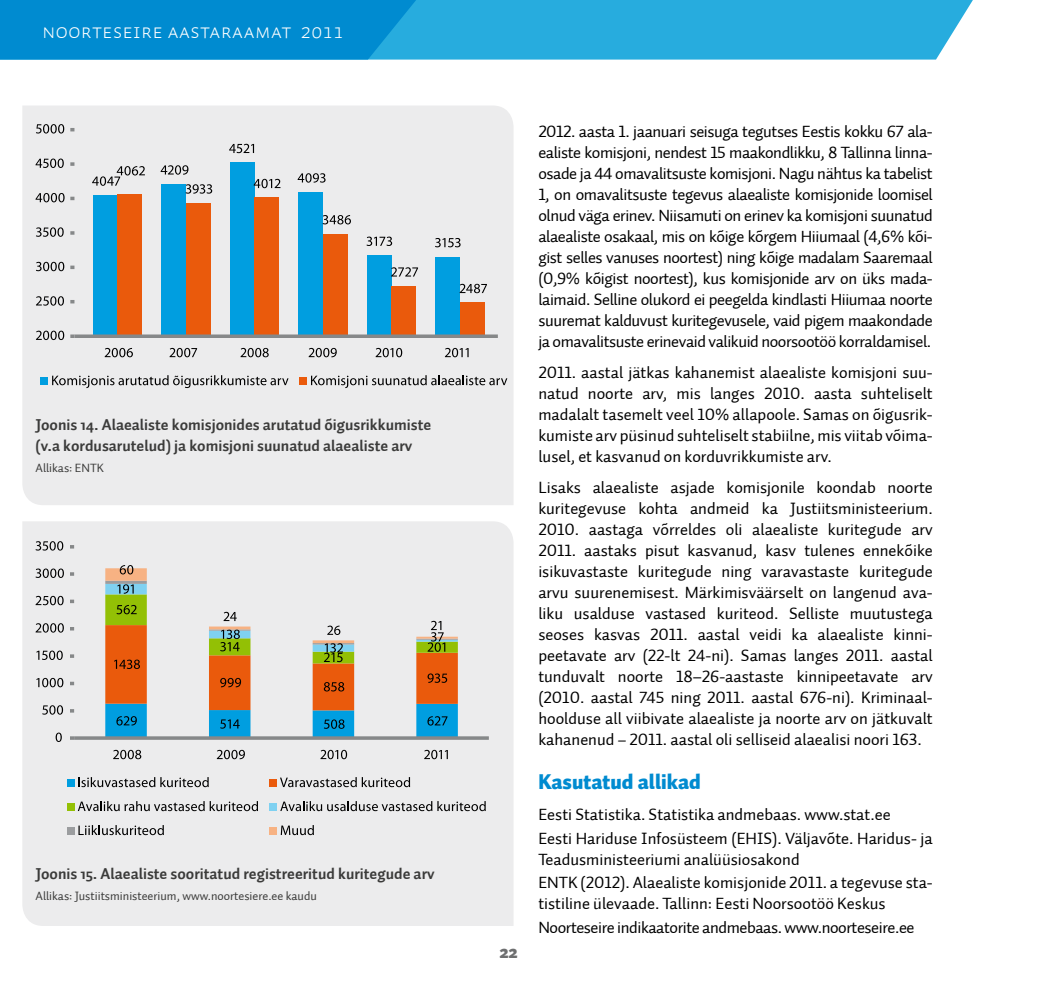
<style>
.page{position:relative;width:1042px;height:993px;background:#fff}
.page>*{position:absolute;margin:0;border:0;box-sizing:border-box;transform-origin:0 0}
.t1{font:21px "Auto 1 Light Sm Cp";color:#fff}
.t2{font:21px "Auto 1 Black LF";color:#008bd0}
.t3{font:900 19.25px "Auto 1";color:#6e6f70}
.t4{font:16.62px/21px "Auto 1 Regular LF";color:#000;text-align:justify}
.t5{font:16.62px/23.4px "Auto 1 Regular LF";letter-spacing:-.025em;color:#000}
.t6{font:700 15.75px/21px "Auto 2";color:#3b3b3a}
.t7{font:12.25px "Auto 1 Regular LF";color:#3b3b3a}
.s1{font-size:15.75px}
</style>
<div class="page">
<div style="left:416px;top:0;width:524px;height:60px;background:#27acde"></div>
<svg style="left:0;top:0;width:416px;height:60px;background:#038dd0"></svg>
<div style="left:22px;top:106px;width:491px;height:399px;background:#ececed"></div>
<div style="left:22px;top:521px;width:491px;height:404px;background:#ececed"></div>
<svg style="left:70px;top:736px;width:4px;height:3px"></svg>
<svg style="left:70px;top:708px;width:4px;height:4px"></svg>
<svg style="left:70px;top:681px;width:4px;height:4px"></svg>
<svg style="left:70px;top:654px;width:4px;height:3px"></svg>
<svg style="left:70px;top:626px;width:4px;height:4px"></svg>
<svg style="left:70px;top:599px;width:4px;height:4px"></svg>
<svg style="left:70px;top:572px;width:4px;height:3px"></svg>
<svg style="left:70px;top:545px;width:4px;height:3px"></svg>
<hr style="left:74px;top:736px;width:415px;height:3px;background:#868889">
<div style="left:67px;top:779px;width:7px;height:7px;background:#009ee0"></div>
<div style="left:270px;top:779px;width:7px;height:7px;background:#ea5a0c"></div>
<div style="left:67px;top:803px;width:7px;height:7px;background:#93c005"></div>
<div style="left:270px;top:803px;width:7px;height:7px;background:#7fd1f1"></div>
<div style="left:67px;top:827px;width:7px;height:7px;background:#9b9d9f"></div>
<div style="left:270px;top:827px;width:7px;height:7px;background:#f7b283"></div>
<svg style="left:105px;top:565px;width:353px;height:172px;background:#cfc7b8"></svg>
<svg style="left:56px;top:732px;width:6px;height:9px"></svg>
<svg style="left:42px;top:705px;width:21px;height:9px"></svg>
<svg style="left:36px;top:677px;width:27px;height:10px"></svg>
<svg style="left:36px;top:650px;width:27px;height:9px"></svg>
<svg style="left:36px;top:623px;width:28px;height:9px"></svg>
<svg style="left:36px;top:595px;width:28px;height:10px"></svg>
<svg style="left:36px;top:568px;width:28px;height:9px"></svg>
<svg style="left:36px;top:541px;width:27px;height:9px"></svg>
<svg style="left:113px;top:749px;width:28px;height:10px"></svg>
<svg style="left:217px;top:749px;width:28px;height:10px"></svg>
<svg style="left:320px;top:749px;width:27px;height:10px"></svg>
<svg style="left:424px;top:749px;width:24px;height:10px"></svg>
<svg style="left:78px;top:776px;width:131px;height:11px"></svg>
<svg style="left:280px;top:776px;width:130px;height:11px"></svg>
<svg style="left:78px;top:800px;width:180px;height:10px;background:#b6b6b7"></svg>
<svg style="left:280px;top:800px;width:206px;height:10px;background:#b6b6b6"></svg>
<svg style="left:78px;top:824px;width:86px;height:10px"></svg>
<svg style="left:281px;top:824px;width:33px;height:10px"></svg>
<div style="left:93px;top:195px;width:25px;height:141px;background:#009ee0"></div>
<div style="left:161px;top:184px;width:25px;height:152px;background:#009ee0"></div>
<div style="left:230px;top:163px;width:25px;height:173px;background:#009ee0"></div>
<div style="left:298px;top:192px;width:25px;height:144px;background:#009ee0"></div>
<div style="left:367px;top:255px;width:24px;height:81px;background:#009ee0"></div>
<div style="left:435px;top:257px;width:25px;height:79px;background:#009ee0"></div>
<div style="left:118px;top:194px;width:24px;height:142px;background:#ea5a0c"></div>
<div style="left:186px;top:203px;width:25px;height:133px;background:#ea5a0c"></div>
<div style="left:255px;top:197px;width:24px;height:139px;background:#ea5a0c"></div>
<div style="left:323px;top:234px;width:25px;height:102px;background:#ea5a0c"></div>
<div style="left:391px;top:286px;width:25px;height:50px;background:#ea5a0c"></div>
<div style="left:460px;top:302px;width:25px;height:34px;background:#ea5a0c"></div>
<svg style="left:70px;top:334px;width:4px;height:4px"></svg>
<svg style="left:70px;top:300px;width:4px;height:3px"></svg>
<svg style="left:70px;top:265px;width:4px;height:4px"></svg>
<svg style="left:70px;top:231px;width:4px;height:4px"></svg>
<svg style="left:70px;top:162px;width:4px;height:4px"></svg>
<svg style="left:70px;top:128px;width:4px;height:3px"></svg>
<svg style="left:74px;top:334px;width:424px;height:4px;background:#888a8a"></svg>
<div style="left:41px;top:377px;width:7px;height:8px;background:#009ee0"></div>
<div style="left:300px;top:377px;width:7px;height:8px;background:#ea5a0c"></div>
<svg style="left:161px;top:165px;width:27px;height:10px"></svg>
<svg style="left:229px;top:144px;width:25px;height:9px"></svg>
<svg style="left:298px;top:173px;width:27px;height:9px"></svg>
<svg style="left:366px;top:236px;width:26px;height:10px"></svg>
<svg style="left:435px;top:238px;width:25px;height:9px"></svg>
<svg style="left:92px;top:166px;width:53px;height:20px"></svg>
<svg style="left:186px;top:184px;width:26px;height:10px"></svg>
<svg style="left:254px;top:179px;width:26px;height:9px"></svg>
<svg style="left:323px;top:215px;width:28px;height:9px"></svg>
<svg style="left:391px;top:267px;width:27px;height:9px"></svg>
<svg style="left:460px;top:284px;width:27px;height:9px"></svg>
<svg style="left:36px;top:330px;width:28px;height:10px"></svg>
<svg style="left:36px;top:296px;width:28px;height:9px"></svg>
<svg style="left:36px;top:262px;width:28px;height:9px"></svg>
<svg style="left:36px;top:227px;width:28px;height:10px"></svg>
<svg style="left:36px;top:193px;width:38px;height:9px"></svg>
<svg style="left:36px;top:158px;width:28px;height:10px"></svg>
<svg style="left:36px;top:124px;width:28px;height:9px"></svg>
<svg style="left:105px;top:348px;width:28px;height:9px"></svg>
<svg style="left:170px;top:348px;width:27px;height:9px"></svg>
<svg style="left:241px;top:348px;width:28px;height:9px"></svg>
<svg style="left:309px;top:348px;width:28px;height:9px"></svg>
<svg style="left:376px;top:348px;width:26px;height:9px"></svg>
<svg style="left:445px;top:348px;width:23px;height:9px"></svg>
<svg style="left:52px;top:375px;width:236px;height:13px;background:#bababb"></svg>
<svg style="left:311px;top:375px;width:196px;height:13px;background:#b9b9ba"></svg>
<svg style="left:940px;top:0;width:33px;height:53px"></svg>
<p class="t1" style="left:42px;top:18px;width:303px">Noorteseire aastaraamat 2011</p>
<p class="t6" style="left:36px;top:414px;width:397px">Joonis 14. Alaealiste komisjonides arutatud õigusrikkumiste (v.a kordusarutelud) ja komisjoni suunatud alaealiste arv</p>
<p class="t7" style="left:36px;top:460px;width:70px">Allikas: ENTK</p>
<p class="t6" style="left:36px;top:863px;width:400px">Joonis 15. Alaealiste sooritatud registreeritud kuritegude arv</p>
<p class="t7" style="left:36px;top:888px;width:283px">Allikas: Justiitsministeerium, www.noortesiere.ee kaudu</p>
<p class="t3" style="left:499px;top:938px;width:20px">22</p>
<p class="t4" style="left:538px;top:121px;width:396px">2012. aasta 1. jaanuari seisuga tegutses Eestis kokku 67 ala&shy;ealiste komisjoni, nendest 15 maakondlikku, 8 Tallinna linna&shy;osade ja 44 omavalitsuste komisjoni. Nagu nähtus ka tabelist 1, on omavalitsuste tegevus alaealiste komisjonide loomisel olnud väga erinev. Niisamuti on erinev ka komisjoni suunatud alaealiste osakaal, mis on kõige kõrgem Hiiumaal (4,6% kõi&shy;gist selles vanuses noortest) ning kõige madalam Saaremaal (0,9% kõigist noortest), kus komisjonide arv on üks mada&shy;laimaid. Selline olukord ei peegelda kindlasti Hiiumaa noorte suuremat kalduvust kuritegevusele, vaid pigem maakondade ja omavalitsuste erinevaid valikuid noorsootöö korraldamisel.</p>
<p class="t4" style="left:538px;top:362px;width:396px">2011. aastal jätkas kahanemist alaealiste komisjoni suu&shy;natud noorte arv, mis langes 2010. aasta suhteliselt madalalt tasemelt veel 10% allapoole. Samas on õigusrik&shy;kumiste arv püsinud suhteliselt stabiilne, mis viitab võima&shy;lusel, et kasvanud on korduvrikkumiste arv.</p>
<p class="t4" style="left:538px;top:477px;width:396px">Lisaks alaealiste asjade komisjonile koondab noorte kuritegevuse kohta andmeid ka Justiitsministeerium.<br>2010. aastaga võrreldes oli alaealiste kuritegude arv 2011. aastaks pisut kasvanud, kasv tulenes ennekõike isikuvastaste kuritegude ning varavastaste kuritegude arvu suurenemisest. Märkimisväärselt on langenud ava&shy;liku usalduse vastased kuriteod. Selliste muutustega seoses kasvas 2011. aastal veidi ka alaealiste kinni&shy;peetavate arv (22-lt 24-ni). Samas langes 2011. aastal tunduvalt noorte 18–26-aastaste kinnipeetavate arv (2010. aastal 745 ning 2011. aastal 676-ni). Kriminaal&shy;hoolduse all viibivate alaealiste ja noorte arv on jätkuvalt kahanenud <span class="s1">–</span> 2011. aastal oli selliseid alaealisi noori 163.</p>
<p class="t2" style="left:538px;top:768px;width:164px">Kasutatud allikad</p>
<p class="t4" style="left:538px;top:803px;width:396px;line-height:23.4px">Eesti Statistika. Statistika andmebaas. www.stat.ee<br>Eesti Hariduse Infosüsteem (EHIS). Väljavõte. Haridus- ja</p>
<p class="t4" style="left:538px;top:847px;width:396px;line-height:23.4px">Teadusministeeriumi analüüsiosakond<br>ENTK (2012). Alaealiste komisjonide 2011. a tegevuse sta-</p>
<p class="t5" style="left:538px;top:891px;width:378px">tistiline ülevaade. Tallinn: Eesti Noorsootöö Keskus<br>Noorteseire indikaatorite andmebaas. www.noorteseire.ee</p>
</div>
